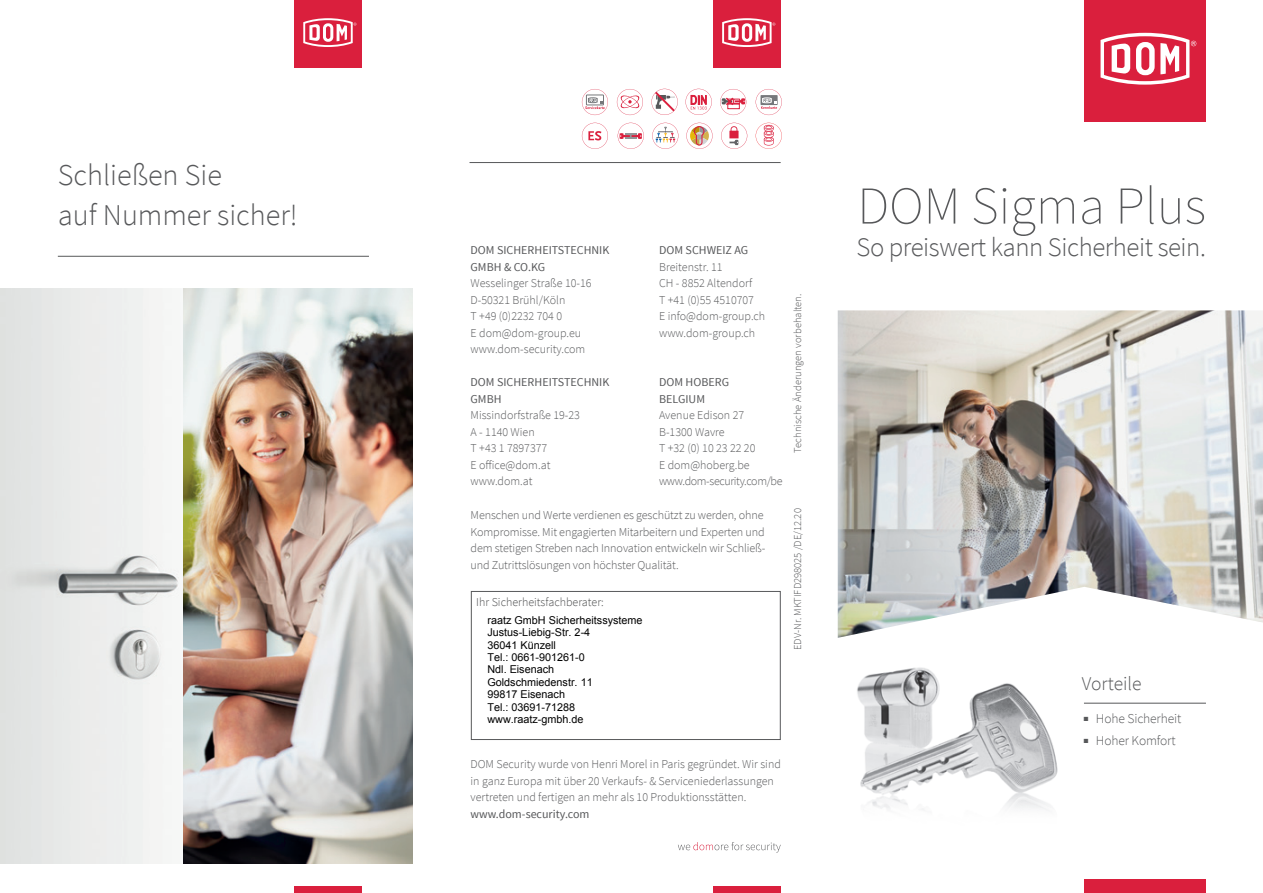
<style>
.page{position:relative;width:1263px;height:893px;background:#fff}
.page>*{position:absolute;margin:0;border:0;box-sizing:border-box;transform-origin:0 0}
.t1{font:200 53.1px "Source Sans Pro";color:#57585a}
.t2{font:300 30.15px/40.5px "Source Sans Pro";color:#57585a}
.t3{font:300 26.7px "Source Sans Pro";letter-spacing:-.015em;color:#57585a}
.t4{font:300 19.5px "Source Sans Pro";color:#57585a}
.t5{font:300 13.5px "Source Sans Pro";letter-spacing:-.01em;color:#57585a}
.t6{font:300 12px/16.5px "Source Sans Pro";color:#57585a}
.t7{font:12px/16.5px "Source Sans Pro";color:#57585a}
.t8{font:300 12px "Source Sans Pro";color:#4b4c4d}
.t9{font:10.8px/12.5px "Arial";color:#000}
.t10{font:300 10.5px "Source Sans Pro";color:#57585a}
</style>
<div class="page">
<div style="left:294px;top:886px;width:68px;height:7px;background:#da1f3d"></div>
<div style="left:713px;top:886px;width:68px;height:7px;background:#da1f3d"></div>
<div style="left:1084px;top:0;width:122px;height:122px;background:#da1f3d"></div>
<svg style="left:1100px;top:33px;width:96px;height:52px"></svg>
<div style="left:294px;top:0;width:68px;height:68px;background:#da1f3d"></div>
<svg style="left:303px;top:18px;width:53px;height:29px"></svg>
<div style="left:713px;top:0;width:68px;height:68px;background:#da1f3d"></div>
<svg style="left:722px;top:18px;width:53px;height:29px"></svg>
<img style="left:857px;top:667px;width:201px;height:144px">
<hr style="left:1084px;top:703px;width:122px;height:1px;background:#57585a">
<hr style="left:469px;top:162px;width:312px;height:1px;background:#57585a">
<div style="left:1084px;top:879px;width:122px;height:14px;background:#da1f3d"></div>
<svg style="left:720px;top:89px;width:26px;height:26px"></svg>
<svg style="left:618px;top:123px;width:26px;height:26px"></svg>
<svg style="left:652px;top:123px;width:26px;height:26px"></svg>
<svg style="left:686px;top:123px;width:26px;height:26px"></svg>
<svg style="left:721px;top:123px;width:26px;height:26px"></svg>
<svg style="left:756px;top:123px;width:26px;height:26px"></svg>
<svg style="left:651px;top:89px;width:27px;height:26px"></svg>
<svg style="left:655px;top:92px;width:20px;height:19px"></svg>
<svg style="left:685px;top:89px;width:27px;height:26px"></svg>
<svg style="left:617px;top:89px;width:26px;height:26px"></svg>
<img style="left:838px;top:310px;width:425px;height:328px">
<hr style="left:58px;top:256px;width:311px;height:1px;background:#57585a">
<img style="left:183px;top:289px;width:229px;height:574px">
<img style="left:0;top:289px;width:179px;height:574px">
<svg style="left:678px;top:842px;width:103px;height:10px"></svg>
<div style="left:471px;top:591px;width:310px;height:149px;border:1px solid #57585a"></div>
<svg style="left:582px;top:123px;width:26px;height:26px"></svg>
<svg style="left:756px;top:89px;width:26px;height:26px"></svg>
<svg style="left:582px;top:89px;width:26px;height:26px"></svg>
<h2 class="t2" style="left:58px;top:155px;width:241px">Schließen Sie<br>auf Nummer sicher!</h2>
<p class="t7" style="left:471px;top:242px;width:140px">DOM SICHERHEITSTECHNIK<br>GMBH &amp; CO.KG</p>
<p class="t6" style="left:471px;top:275px;width:123px">Wesselinger Straße 10-16<br>D-50321 Brühl/Köln<br>T +49 (0)2232 704 0<br>E dom@dom-group.eu www.dom-security.com</p>
<p class="t7" style="left:471px;top:374px;width:140px">DOM SICHERHEITSTECHNIK<br>GMBH</p>
<p class="t6" style="left:471px;top:407px;width:111px">Missindorfstraße 19-23<br>A - 1140 Wien<br>T +43 1 7897377<br>E office@dom.at www.dom.at</p>
<p class="t7" style="left:659px;top:242px;width:91px">DOM SCHWEIZ AG</p>
<p class="t6" style="left:659px;top:259px;width:108px">Breitenstr. 11<br>CH - 8852 Altendorf<br>T +41 (0)55 4510707<br>E info@dom-group.ch www.dom-group.ch</p>
<p class="t7" style="left:659px;top:374px;width:72px">DOM HOBERG<br>BELGIUM</p>
<p class="t6" style="left:659px;top:407px;width:125px">Avenue Edison 27<br>B-1300 Wavre<br>T +32 (0) 10 23 22 20<br>E dom@hoberg.be www.dom-security.com/be</p>
<p class="t6" style="left:471px;top:507px;width:296px">Menschen und Werte verdienen es geschützt zu werden, ohne Kompromisse. Mit engagierten Mitarbeitern und Experten und dem stetigen Streben nach Innovation entwickeln wir Schließ&shy;und Zutrittslösungen von höchster Qualität.</p>
<p class="t8" style="left:476px;top:594px;width:129px">Ihr Sicherheitsfachberater:</p>
<p class="t9" style="left:487px;top:613px;width:157px">raatz GmbH Sicherheitssysteme<br>Justus-Liebig-Str. 2-4<br>36041 Künzell<br>Tel.: 0661-901261-0<br>Ndl. Eisenach<br>Goldschmiedenstr. 11<br>99817 Eisenach<br>Tel.: 03691-71288 www.raatz-gmbh.de</p>
<p class="t10" style="left:791px;top:453px;width:161px;rotate:-90deg">Technische Änderungen vorbehalten.</p>
<p class="t10" style="left:791px;top:650px;width:143px;rotate:-90deg">EDV-Nr. MKTIFD298025 /DE/12.20</p>
<p class="t6" style="left:471px;top:756px;width:312px">DOM Security wurde von Henri Morel in Paris gegründet. Wir sind in ganz Europa mit über 20 Verkaufs- &amp; Serviceniederlassungen vertreten und fertigen an mehr als 10 Produktionsstätten.</p>
<p class="t7" style="left:471px;top:806px;width:120px">www.dom-security.com</p>
<h1 class="t1" style="left:857px;top:174px;width:350px">DOM Sigma Plus</h1>
<h3 class="t3" style="left:856px;top:231px;width:351px">So preiswert kann Sicherheit sein.</h3>
<h3 class="t4" style="left:1082px;top:672px;width:61px">Vorteile</h3>
<p class="t5" style="left:1084px;top:710px;width:99px">■ Hohe Sicherheit</p>
<p class="t5" style="left:1084px;top:732px;width:93px">■ Hoher Komfort</p>
</div>
